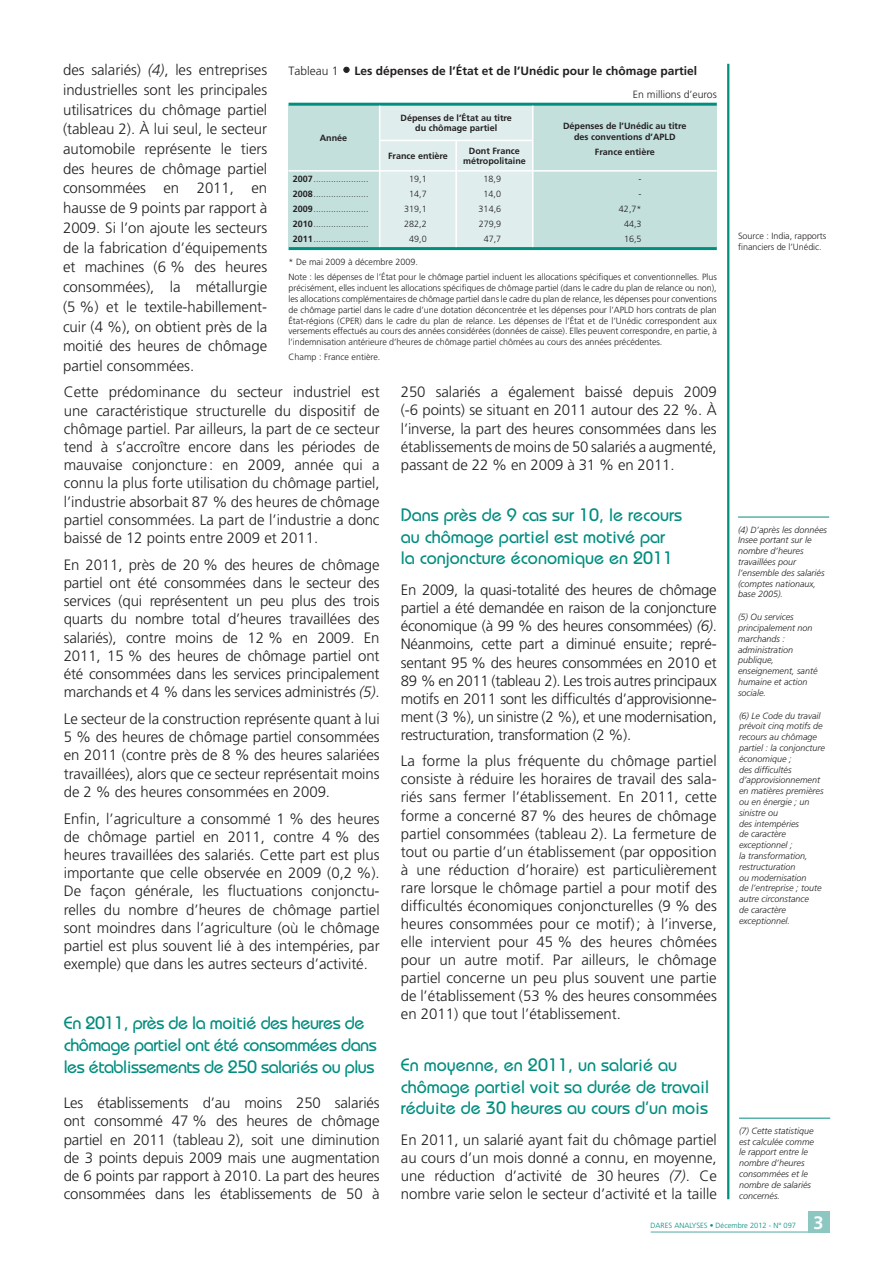
<style>
.page{position:relative;width:893px;height:1263px;background:#fff}
.page>*{position:absolute;margin:0;border:0;box-sizing:border-box;transform-origin:0 0}
.t1{font:500 18px/21.6px "Bauhaus";color:#008e7f}
.t2{font:500 18px/21.8px "Bauhaus";letter-spacing:-.025em;color:#008e7f}
.t3{font:700 18px "Frutiger";color:#fff}
.t4{font:300 15px/18.1px "Frutiger";letter-spacing:-.005em;color:#231f20;text-align:justify}
.t5{font:700 12px "Frutiger";color:#231f20}
.t6{font:300 10.5px "Frutiger";color:#231f20}
.t7{font:300 9px/10.8px "Frutiger";letter-spacing:-.005em;color:#231f20}
.t8{font:italic 300 9px/10.8px "Frutiger";color:#231f20}
.t9{font:700 9px/10.8px "Frutiger";color:#231f20;text-align:center}
.t10{font:300 7.5px "Frutiger";color:#008e7f}
.s1{font-style:italic}
.s2{font-weight:300}
.s3{font-size:15px}
.s4{font-weight:700}
</style>
<div class="page">
<div style="left:289px;top:106px;width:91px;height:141px;background:#c3e0dd"></div>
<div style="left:380px;top:106px;width:153px;height:141px;background:#dfeeec"></div>
<div style="left:533px;top:106px;width:184px;height:141px;background:#c3e0dd"></div>
<hr style="left:727px;top:64px;width:2px;height:1135px;background:#008e7f">
<div style="left:808px;top:1211px;width:21px;height:22px;background:#8cc7c2"></div>
<hr style="left:651px;top:1231px;width:178px;height:2px;background:#8cc7c2">
<hr style="left:289px;top:103px;width:428px;height:3px;background:#008e7f">
<hr style="left:289px;top:247px;width:428px;height:3px;background:#008e7f">
<hr style="left:738px;top:517px;width:91px;height:1px;background:#008e7f">
<hr style="left:739px;top:1118px;width:91px;height:1px;background:#008e7f">
<svg style="left:344px;top:67px;width:5px;height:5px"></svg>
<hr style="left:379px;top:106px;width:1px;height:141px;background:#fff">
<hr style="left:532px;top:106px;width:1px;height:141px;background:#fff">
<hr style="left:289px;top:170px;width:428px;height:2px;background:#fff">
<hr style="left:380px;top:140px;width:153px;height:1px;background:#fff">
<hr style="left:455px;top:140px;width:2px;height:107px;background:#fff">
<p class="t4" style="left:63px;top:60px;width:206px;line-height:19.8px">des salariés) <span class="s1">(4)</span>, les entreprises industrielles sont les principales utilisatrices du chômage partiel (tableau 2). À lui seul, le secteur automobile représente le tiers des heures de chômage partiel consommées en 2011, en hausse de 9 points par rapport à 2009. Si l’on ajoute les secteurs de la fabrication d’équipements et machines (6 % des heures consommées), la métallurgie (5 %) et le textile-habillement&shy;cuir (4 %), on obtient près de la moitié des heures de chômage partiel consommées.</p>
<p class="t4" style="left:64px;top:383px;width:317px">Cette prédominance du secteur industriel est une caractéristique structurelle du dispositif de chômage partiel. Par ailleurs, la part de ce secteur tend à s’accroître encore dans les périodes de mauvaise conjoncture: en 2009, année qui a connu la plus forte utilisation du chômage partiel, l’industrie absorbait 87 % des heures de chômage partiel consommées. La part de l’industrie a donc baissé de 12 points entre 2009 et 2011.</p>
<p class="t4" style="left:64px;top:556px;width:317px">En 2011, près de 20 % des heures de chômage partiel ont été consommées dans le secteur des services (qui représentent un peu plus des trois quarts du nombre total d’heures travaillées des salariés), contre moins de 12 % en 2009. En 2011, 15 % des heures de chômage partiel ont été consommées dans les services principalement marchands et 4 % dans les services administrés <span class="s1">(5)</span>.</p>
<p class="t4" style="left:64px;top:710px;width:317px">Le secteur de la construction représente quant à lui 5 % des heures de chômage partiel consommées en 2011 (contre près de 8 % des heures salariées travaillées), alors que ce secteur représentait moins de 2 % des heures consommées en 2009.</p>
<p class="t4" style="left:64px;top:809px;width:317px">Enfin, l’agriculture a consommé 1 % des heures de chômage partiel en 2011, contre 4 % des heures travaillées des salariés. Cette part est plus importante que celle observée en 2009 (0,2 %).<br>De façon générale, les fluctuations conjonctu&shy;relles du nombre d’heures de chômage partiel sont moindres dans l’agriculture (où le chômage partiel est plus souvent lié à des intempéries, par exemple) que dans les autres secteurs d’activité.</p>
<p class="t5" style="left:289px;top:64px;width:410px"><span class="s2">Tableau 1</span> <span class="s3">•</span> Les dépenses de l’État et de l’Unédic pour le chômage partiel</p>
<p class="t6" style="left:633px;top:89px;width:85px">En millions d’euros</p>
<p class="t9" style="left:320px;top:132px;width:29px">Année</p>
<p class="t9" style="left:400px;top:112px;width:113px">Dépenses de l’État au titre du chômage partiel</p>
<p class="t9" style="left:563px;top:121px;width:125px">Dépenses de l’Unédic au titre des conventions d’APLD</p>
<p class="t9" style="left:595px;top:146px;width:61px">France entière</p>
<p class="t9" style="left:388px;top:151px;width:61px">France entière</p>
<p class="t9" style="left:463px;top:145px;width:64px">Dont France métropolitaine</p>
<p class="t7" style="left:293px;top:173px;width:77px"><span class="s4">2007</span>......................</p>
<p class="t7" style="left:409px;top:173px;width:19px">19,1</p>
<p class="t7" style="left:484px;top:173px;width:19px">18,9</p>
<p class="t7" style="left:638px;top:173px;width:4px">-</p>
<p class="t7" style="left:293px;top:188px;width:77px"><span class="s4">2008</span>......................</p>
<p class="t7" style="left:409px;top:188px;width:19px">14,7</p>
<p class="t7" style="left:484px;top:188px;width:19px">14,0</p>
<p class="t7" style="left:638px;top:188px;width:4px">-</p>
<p class="t7" style="left:293px;top:203px;width:77px"><span class="s4">2009</span>......................</p>
<p class="t7" style="left:404px;top:203px;width:24px">319,1</p>
<p class="t7" style="left:479px;top:203px;width:24px">314,6</p>
<p class="t7" style="left:619px;top:203px;width:24px">42,7*</p>
<p class="t7" style="left:293px;top:218px;width:77px"><span class="s4">2010</span>......................</p>
<p class="t7" style="left:404px;top:218px;width:24px">282,2</p>
<p class="t7" style="left:479px;top:218px;width:24px">279,9</p>
<p class="t7" style="left:624px;top:218px;width:19px">44,3</p>
<p class="t7" style="left:293px;top:233px;width:77px"><span class="s4">2011</span>......................</p>
<p class="t7" style="left:409px;top:233px;width:19px">49,0</p>
<p class="t7" style="left:484px;top:233px;width:19px">47,7</p>
<p class="t7" style="left:624px;top:233px;width:19px">16,5</p>
<p class="t7" style="left:738px;top:231px;width:90px">Source : India, rapports financiers de l’Unédic.</p>
<p class="t7" style="left:289px;top:255px;width:430px;line-height:15px">* De mai 2009 à décembre 2009.<br>Note : les dépenses de l’État pour le chômage partiel incluent les allocations spécifiques et conventionnelles. Plus</p>
<p class="t7" style="left:289px;top:283px;width:430px;text-align:justify">précisément, elles incluent les allocations spécifiques de chômage partiel (dans le cadre du plan de relance ou non), les allocations complémentaires de chômage partiel dans le cadre du plan de relance, les dépenses pour conventions de chômage partiel dans le cadre d’une dotation déconcentrée et les dépenses pour l’APLD hors contrats de plan État-régions (CPER) dans le cadre du plan de relance. Les dépenses de l’État et de l’Unédic correspondent aux versements effectués au cours des années considérées (données de caisse). Elles peuvent correspondre, en partie, à l’indemnisation antérieure d’heures de chômage partiel chômées au cours des années précédentes.</p>
<p class="t7" style="left:289px;top:352px;width:93px">Champ : France entière.</p>
<p class="t4" style="left:401px;top:383px;width:317px">250 salariés a également baissé depuis 2009 (-6 points) se situant en 2011 autour des 22 %. À l’inverse, la part des heures consommées dans les établissements de moins de 50 salariés a augmenté, passant de 22 % en 2009 à 31 % en 2011.</p>
<p class="t1" style="left:401px;top:504px;width:283px">Dans près de 9 cas sur 10, le recours au chômage partiel est motivé par la conjoncture économique en 2011</p>
<p class="t4" style="left:401px;top:581px;width:317px">En 2009, la quasi-totalité des heures de chômage partiel a été demandée en raison de la conjoncture économique (à 99 % des heures consommées) <span class="s1">(6)</span>.<br>Néanmoins, cette part a diminué ensuite; repré&shy;sentant 95 % des heures consommées en 2010 et 89 % en 2011 (tableau 2). Les trois autres principaux motifs en 2011 sont les difficultés d’approvisionne&shy;ment (3 %), un sinistre (2 %), et une modernisation, restructuration, transformation (2 %).</p>
<p class="t4" style="left:401px;top:752px;width:317px">La forme la plus fréquente du chômage partiel consiste à réduire les horaires de travail des sala&shy;riés sans fermer l’établissement. En 2011, cette forme a concerné 87 % des heures de chômage partiel consommées (tableau 2). La fermeture de tout ou partie d’un établissement (par opposition à une réduction d’horaire) est particulièrement rare lorsque le chômage partiel a pour motif des difficultés économiques conjoncturelles (9 % des heures consommées pour ce motif); à l’inverse, elle intervient pour 45 % des heures chômées pour un autre motif. Par ailleurs, le chômage partiel concerne un peu plus souvent une partie de l’établissement (53 % des heures consommées en 2011) que tout l’établissement.</p>
<p class="t1" style="left:401px;top:1053px;width:310px">En moyenne, en 2011, un salarié au chômage partiel voit sa durée de travail réduite de 30 heures au cours d’un mois</p>
<p class="t4" style="left:401px;top:1131px;width:317px">En 2011, un salarié ayant fait du chômage partiel au cours d’un mois donné a connu, en moyenne, une réduction d’activité de 30 heures <span class="s1">(7)</span>. Ce nombre varie selon le secteur d’activité et la taille</p>
<p class="t8" style="left:738px;top:524px;width:91px">(4) D’après les données<br>Insee portant sur le nombre d’heures travaillées pour l’ensemble des salariés (comptes nationaux, base 2005).</p>
<p class="t8" style="left:738px;top:612px;width:81px">(5) Ou services principalement non marchands : administration publique, enseignement, santé humaine et action sociale.</p>
<p class="t8" style="left:739px;top:710px;width:88px">(6) Le Code du travail prévoit cinq motifs de recours au chômage partiel : la conjoncture économique ;<br>des difficultés d’approvisionnement en matières premières ou en énergie ; un sinistre ou<br>des intempéries<br>de caractère exceptionnel ;<br>la transformation, restructuration<br>ou modernisation<br>de l’entreprise ; toute autre circonstance<br>de caractère exceptionnel.</p>
<p class="t2" style="left:64px;top:1012px;width:315px">En 2011, près de la moitié des heures de chômage partiel ont été consommées dans les établissements de 250 salariés ou plus</p>
<p class="t4" style="left:64px;top:1094px;width:317px">Les établissements d’au moins 250 salariés ont consommé 47 % des heures de chômage partiel en 2011 (tableau 2), soit une diminution de 3 points depuis 2009 mais une augmentation de 6 points par rapport à 2010. La part des heures consommées dans les établissements de 50 à</p>
<p class="t8" style="left:739px;top:1125px;width:76px">(7) Cette statistique est calculée comme le rapport entre le nombre d’heures consommées et le nombre de salariés concernés.</p>
<p class="t10" style="left:651px;top:1221px;width:147px">DARES ANALYSES • Décembre 2012 - N° 097</p>
<p class="t3" style="left:813px;top:1212px;width:12px">3</p>
</div>
